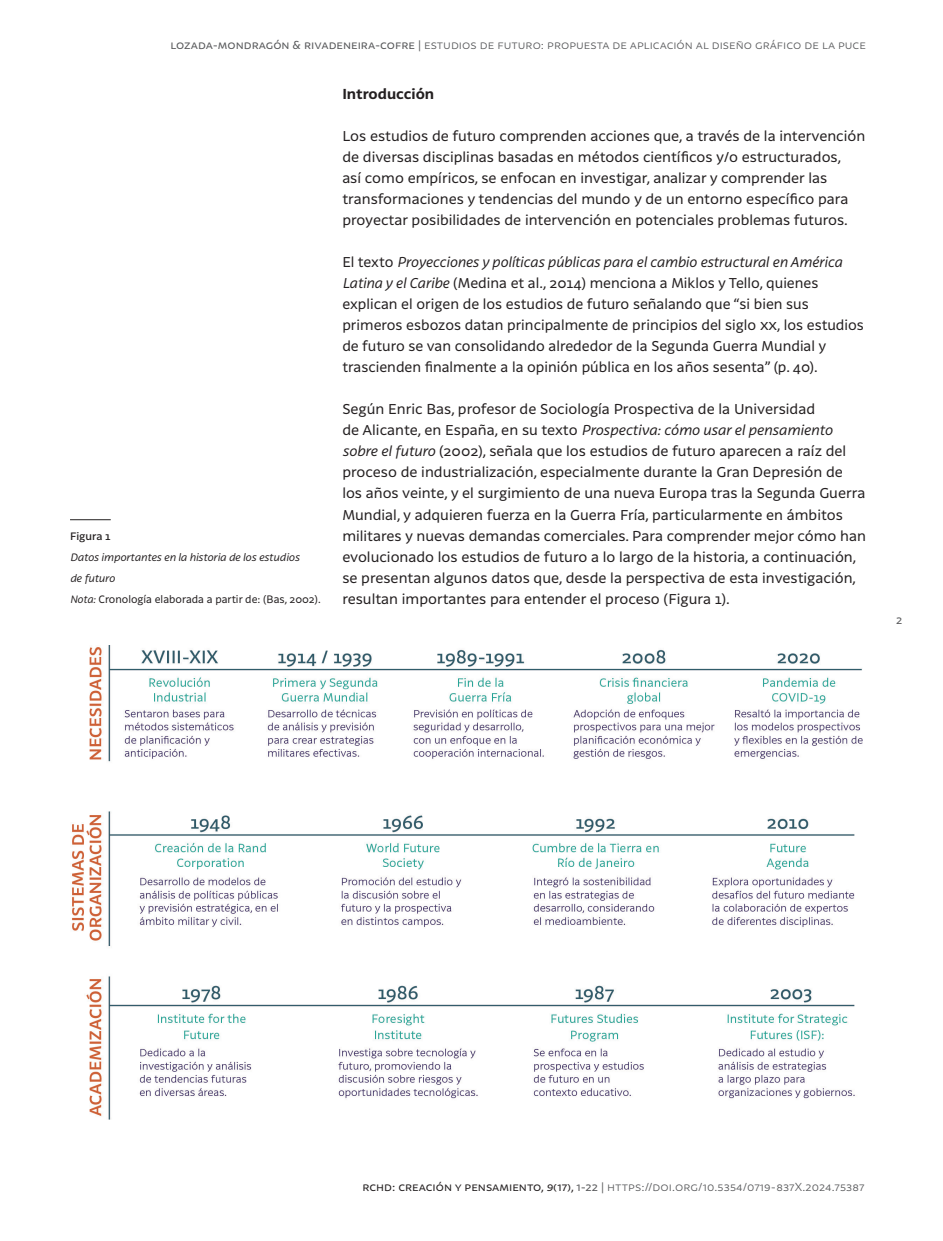
<style>
.page{position:relative;width:943px;height:1241px;background:#fff}
.page>*{position:absolute;margin:0;border:0;box-sizing:border-box;transform-origin:0 0}
.Texto{font:14px/21px "Latina";color:#231f20}
.Texto-2{font:700 14px "Latina";color:#231f20}
.t1{font:300 11.38px "Latina";color:#57585a}
.t2{font:11.38px "Latina";color:#57585a}
.Nota_al_margen{font:italic 10.5px/21px "Latina";letter-spacing:-.005em;color:#231f20}
.s1{font-weight:400}
.s2{font-weight:500;font-style:normal}
.s3{font-style:normal}
.s4{font-style:italic}
.s5{font-weight:400;color:#231f20}
.s6{font-weight:400;font-style:italic;color:#231f20}
</style>
<div class="page">
<hr style="left:70px;top:519px;width:41px;height:1px;background:#231f20">
<img style="left:72px;top:645px;width:791px;height:474px">
<p class="t1" style="left:170px;top:38px;width:697px"><span class="s1">lozada-mondragón &amp; rivadeneira-cofre |</span> estudios de futuro: propuesta de aplicación al diseño gráfico de la puce</p>
<p class="Nota_al_margen" style="left:70px;top:525px;width:252px"><span class="s2">Figura 1<br></span>Datos importantes en la historia de los estudios<br>de futuro<br>Nota: <span class="s3">Cronología elaborada a partir de: (Bas, 2002).</span></p>
<p class="Texto-2" style="left:342px;top:86px;width:93px">Introducción</p>
<p class="Texto" style="left:342px;top:126px;width:524px">Los estudios de futuro comprenden acciones que, a través de la intervención de diversas disciplinas basadas en métodos científicos y/o estructurados,<br>así como empíricos, se enfocan en investigar, analizar y comprender las transformaciones y tendencias del mundo y de un entorno específico para proyectar posibilidades de intervención en potenciales problemas futuros.</p>
<p class="Texto" style="left:342px;top:252px;width:523px">El texto <span class="s4">Proyecciones y políticas públicas para el cambio estructural en América Latina y el Caribe</span> (Medina et al., 2014) menciona a Miklos y Tello, quienes explican el origen de los estudios de futuro señalando que “si bien sus primeros esbozos datan principalmente de principios del siglo xx, los estudios de futuro se van consolidando alrededor de la Segunda Guerra Mundial y trascienden finalmente a la opinión pública en los años sesenta” (p. 40).</p>
<p class="Texto" style="left:342px;top:399px;width:525px">Según Enric Bas, profesor de Sociología Prospectiva de la Universidad<br>de Alicante, en España, en su texto <span class="s4">Prospectiva: cómo usar el pensamiento sobre el futuro</span> (2002), señala que los estudios de futuro aparecen a raíz del proceso de industrialización, especialmente durante la Gran Depresión de los años veinte, y el surgimiento de una nueva Europa tras la Segunda Guerra Mundial, y adquieren fuerza en la Guerra Fría, particularmente en ámbitos militares y nuevas demandas comerciales. Para comprender mejor cómo han evolucionado los estudios de futuro a lo largo de la historia, a continuación, se presentan algunos datos que, desde la perspectiva de esta investigación, resultan importantes para entender el proceso (Figura 1).</p>
<p class="t2" style="left:896px;top:614px;width:8px">2</p>
<p class="t1" style="left:362px;top:1180px;width:504px"><span class="s5">rchd: creación y pensamiento,</span> <span class="s6">9</span><span class="s5">(17),</span> <span class="s1">1-22 |</span> https://doi.org/10.5354/0719-837X.2024.75387</p>
</div>
